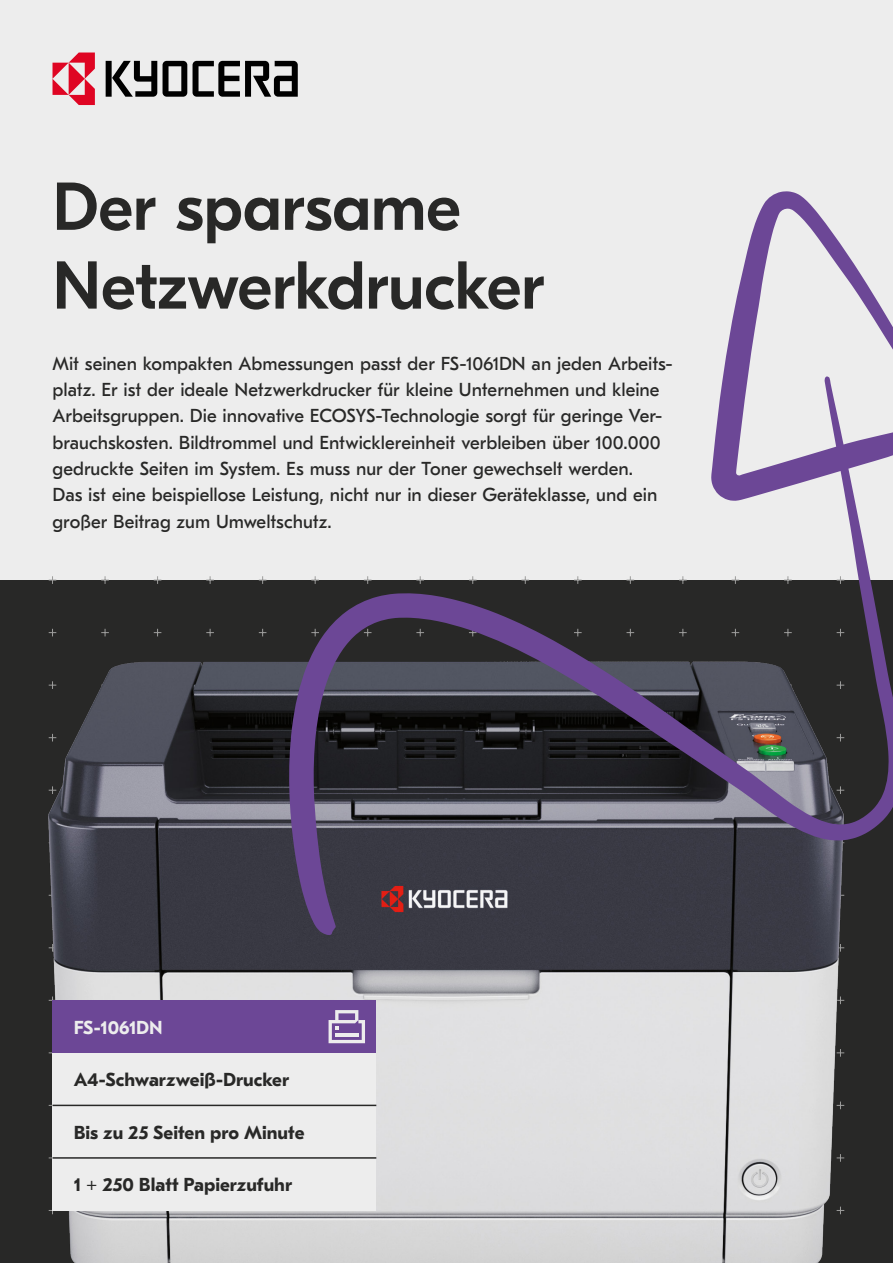
<style>
.page{position:relative;width:893px;height:1263px;background:#ededed}
.page>*{position:absolute;margin:0;border:0;box-sizing:border-box;transform-origin:0 0}
.Title_-_Large{font:500 67.5px/78.8px "GT Eesti Pro Display";letter-spacing:-.005em;color:#282827}
.Special_Paragraph{font:18.75px/26.2px "GT Eesti Pro Text";color:#282827}
.Signposting{font:700 18.75px "GT Eesti Pro Text";color:#282827}
.Signposting-2{font:700 18.75px "GT Eesti Pro Text";letter-spacing:-.01em;color:#ededed}
</style>
<div class="page">
<svg style="left:193px;top:61px;width:105px;height:36px"></svg>
<svg style="left:163px;top:61px;width:24px;height:36px"></svg>
<svg style="left:106px;top:61px;width:51px;height:36px"></svg>
<svg style="left:53px;top:53px;width:42px;height:52px"></svg>
<img style="left:0;top:576px;width:893px;height:687px">
<div style="left:53px;top:1158px;width:323px;height:52px;background:#ededed"></div>
<div style="left:53px;top:1105px;width:323px;height:53px;background:#ededed"></div>
<div style="left:53px;top:1053px;width:323px;height:52px;background:#ededed"></div>
<div style="left:53px;top:1000px;width:323px;height:53px;background:#6c4796"></div>
<hr style="left:53px;top:1105px;width:323px;height:1px;background:#282827">
<hr style="left:53px;top:1157px;width:323px;height:2px;background:#282827">
<svg style="left:329px;top:1010px;width:36px;height:33px"></svg>
<svg style="left:289px;top:191px;width:604px;height:744px"></svg>
<p class="Title_-_Large" style="left:53px;top:169px;width:493px">Der sparsame<br>Netzwerkdrucker</p>
<p class="Special_Paragraph" style="left:53px;top:351px;width:620px">Mit seinen kompakten Abmessungen passt der FS-1061DN an jeden Arbeits&shy;platz. Er ist der ideale Netzwerkdrucker für kleine Unternehmen und kleine Arbeitsgruppen. Die innovative ECOSYS-Technologie sorgt für geringe Ver&shy;brauchskosten. Bildtrommel und Entwicklereinheit verbleiben über 100.000 gedruckte Seiten im System. Es muss nur der Toner gewechselt werden.<br>Das ist eine beispiellose Leistung, nicht nur in dieser Geräteklasse, und ein großer Beitrag zum Umweltschutz.</p>
<p class="Signposting-2" style="left:74px;top:1017px;width:90px">FS-1061DN</p>
<p class="Signposting" style="left:74px;top:1069px;width:217px">A4-Schwarzweiß-Drucker</p>
<p class="Signposting" style="left:74px;top:1122px;width:232px">Bis zu 25 Seiten pro Minute</p>
<p class="Signposting" style="left:74px;top:1174px;width:220px">1 + 250 Blatt Papierzufuhr</p>
</div>
